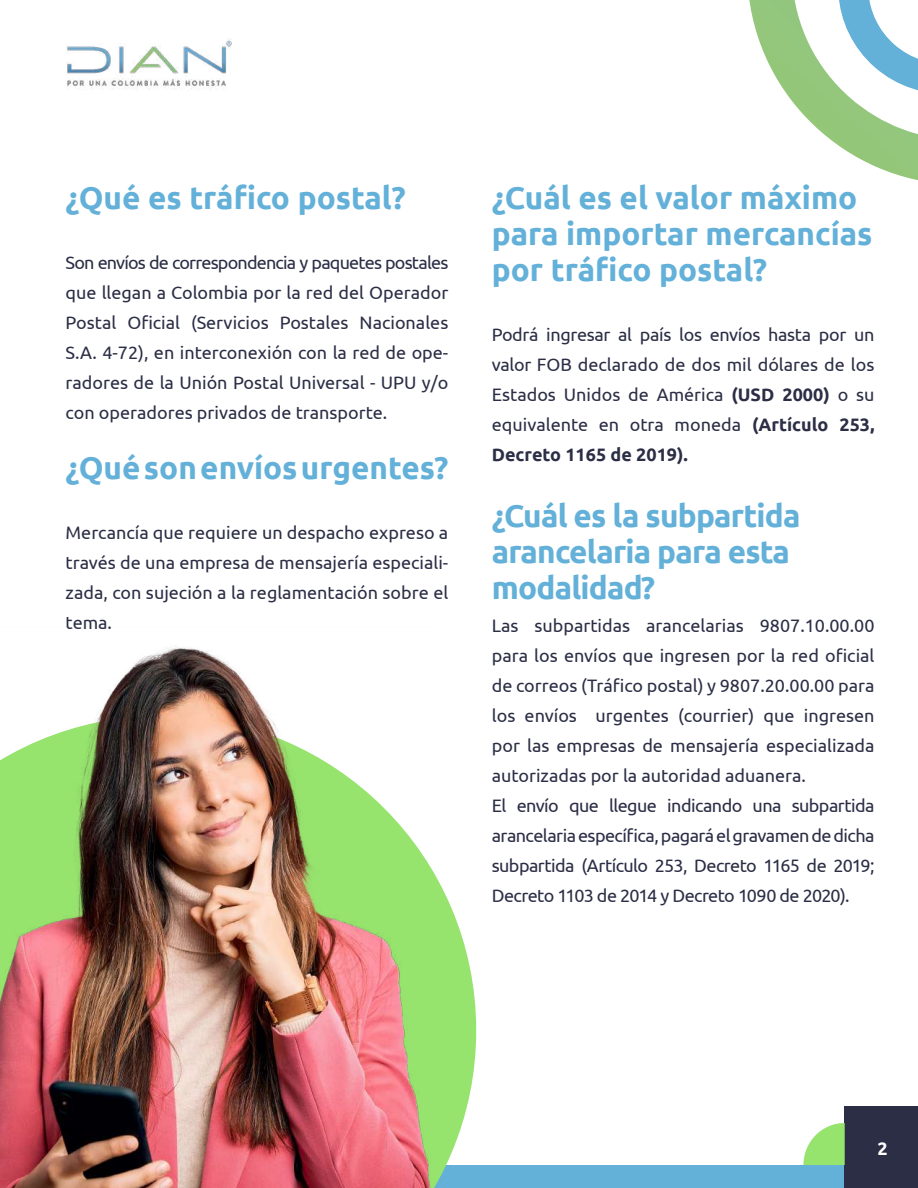
<style>
.page{position:relative;width:918px;height:1188px;background:#fff}
.page>*{position:absolute;margin:0;border:0;box-sizing:border-box;transform-origin:0 0}
.t1{font:700 31.5px/36px "Ubuntu";color:#63b0d9}
.t2{font:700 31.5px/36px "Ubuntu";letter-spacing:-.025em;color:#63b0d9}
.t3{font:18px/30px "Ubuntu";color:#2b2e45;text-align:justify}
.t4{font:700 18px "Ubuntu";color:#fff}
.s1{font-weight:700}
</style>
<div class="page">
<svg style="left:749px;top:0;width:169px;height:181px"></svg>
<div style="left:0;top:1165px;width:876px;height:23px;background:#63b0d9"></div>
<img style="left:67px;top:39px;width:165px;height:51px">
<div style="left:845px;top:1106px;width:73px;height:82px;background:#2b2e45"></div>
<svg style="left:803px;top:1123px;width:42px;height:42px"></svg>
<svg style="left:431px;top:868px;width:45px;height:320px;fill:#96e36e"></svg>
<img style="left:0;top:646px;width:431px;height:542px">
<h1 class="t1" style="left:66px;top:180px;width:342px">¿Qué es tráfico postal?</h1>
<p class="t3" style="left:66px;top:247px;width:384px">Son envíos de correspondencia y paquetes postales que llegan a Colombia por la red del Operador Postal Oficial (Servicios Postales Nacionales S.A. 4-72), en interconexión con la red de ope&shy;radores de la Unión Postal Universal - UPU y/o con operadores privados de transporte.</p>
<h1 class="t1" style="left:66px;top:450px;width:384px">¿Qué son envíos urgentes?</h1>
<p class="t3" style="left:66px;top:517px;width:384px">Mercancía que requiere un despacho expreso a través de una empresa de mensajería especiali&shy;zada, con sujeción a la reglamentación sobre el tema.</p>
<h1 class="t1" style="left:492px;top:180px;width:382px">¿Cuál es el valor máximo para importar mercancías por tráfico postal?</h1>
<p class="t3" style="left:492px;top:319px;width:384px">Podrá ingresar al país los envíos hasta por un valor FOB declarado de dos mil dólares de los Estados Unidos de América <span class="s1">(USD 2000)</span> o su equivalente en otra moneda <span class="s1">(Artículo 253, Decreto 1165 de 2019).</span></p>
<h1 class="t2" style="left:492px;top:498px;width:310px">¿Cuál es la subpartida arancelaria para esta modalidad?</h1>
<p class="t3" style="left:492px;top:610px;width:384px;text-align:left">Las subpartidas arancelarias 9807.10.00.00 para los envíos que ingresen por la red oficial de correos (Tráfico postal) y 9807.20.00.00 para los envíos urgentes (courrier) que ingresen por las empresas de mensajería especializada autorizadas por la autoridad aduanera.<br>El envío que llegue indicando una subpartida arancelaria específica, pagará el gravamen de dicha subpartida (Artículo 253, Decreto 1165 de 2019; Decreto 1103 de 2014 y Decreto 1090 de 2020).</p>
<p class="t4" style="left:878px;top:1138px;width:12px">2</p>
</div>
